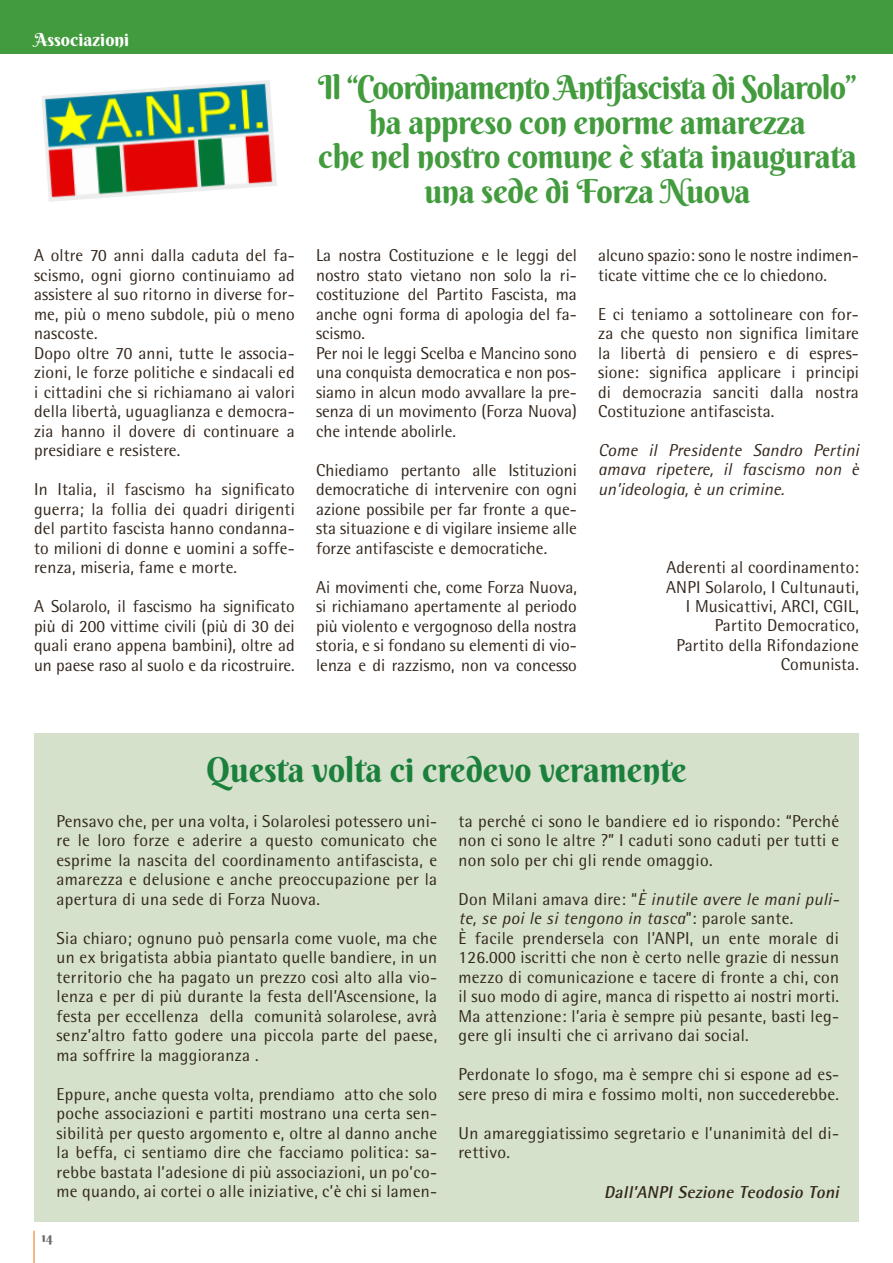
<style>
.page{position:relative;width:893px;height:1263px;background:#fff}
.page>*{position:absolute;margin:0;border:0;box-sizing:border-box;transform-origin:0 0}
.t1{font:34.5px "Berkshire Swash";color:#1c803d}
.t2{font:33px/34.5px "Berkshire Swash";letter-spacing:-.01em;color:#429b3d;text-align:center}
.t3{font:18px "Berkshire Swash";color:#fff}
.t4{font:17.25px/19.5px "Rotis Semi Sans";letter-spacing:.01em;color:#32261c;text-align:justify}
.t5{font:italic 17.25px/19.5px "Rotis Semi Sans";letter-spacing:.01em;color:#32261c;text-align:justify}
.t6{font:italic 700 17.25px "Rotis Semi Sans";color:#32261c}
.t7{font:13.5px "Berkshire Swash";color:#6d6966}
.s1{font-style:italic}
</style>
<div class="page">
<div style="left:0;top:0;width:893px;height:54px;background:#429b3d"></div>
<hr style="left:33px;top:1231px;width:2px;height:32px;background:#ed8028">
<img style="left:42px;top:80px;width:235px;height:122px">
<div style="left:34px;top:733px;width:825px;height:488px;background:#d5e1cb"></div>
<p class="t3" style="left:34px;top:29px;width:97px">Associazioni</p>
<p class="t4" style="left:34px;top:245px;width:262px;text-align:left">A oltre 70 anni dalla caduta del fa&shy;scismo, ogni giorno continuiamo ad assistere al suo ritorno in diverse for&shy;me, più o meno subdole, più o meno nascoste.<br>Dopo oltre 70 anni, tutte le associa&shy;zioni, le forze politiche e sindacali ed i cittadini che si richiamano ai valori della libertà, uguaglianza e democra&shy;zia hanno il dovere di continuare a presidiare e resistere.</p>
<p class="t4" style="left:34px;top:479px;width:262px">In Italia, il fascismo ha significato guerra; la follia dei quadri dirigenti del partito fascista hanno condanna&shy;to milioni di donne e uomini a soffe&shy;renza, miseria, fame e morte.</p>
<p class="t4" style="left:34px;top:596px;width:262px">A Solarolo, il fascismo ha significato più di 200 vittime civili (più di 30 dei quali erano appena bambini), oltre ad un paese raso al suolo e da ricostruire.</p>
<h2 class="t2" style="left:318px;top:70px;width:540px">Il “Coordinamento Antifascista di Solarolo” ha appreso con enorme amarezza<br>che nel nostro comune è stata inaugurata una sede di Forza Nuova</h2>
<p class="t4" style="left:316px;top:245px;width:262px;text-align:left">La nostra Costituzione e le leggi del nostro stato vietano non solo la ri&shy;costituzione del Partito Fascista, ma anche ogni forma di apologia del fa&shy;scismo.<br>Per noi le leggi Scelba e Mancino sono una conquista democratica e non pos&shy;siamo in alcun modo avvallare la pre&shy;senza di un movimento (Forza Nuova) che intende abolirle.</p>
<p class="t4" style="left:316px;top:460px;width:262px">Chiediamo pertanto alle Istituzioni democratiche di intervenire con ogni azione possibile per far fronte a que&shy;sta situazione e di vigilare insieme alle forze antifasciste e democratiche.</p>
<p class="t4" style="left:316px;top:577px;width:262px">Ai movimenti che, come Forza Nuova, si richiamano apertamente al periodo più violento e vergognoso della nostra storia, e si fondano su elementi di vio&shy;lenza e di razzismo, non va concesso</p>
<p class="t4" style="left:598px;top:245px;width:262px">alcuno spazio: sono le nostre indimen&shy;ticate vittime che ce lo chiedono.</p>
<p class="t4" style="left:598px;top:304px;width:262px">E ci teniamo a sottolineare con for&shy;za che questo non significa limitare la libertà di pensiero e di espres&shy;sione: significa applicare i principi di democrazia sanciti dalla nostra Costituzione antifascista.</p>
<p class="t5" style="left:598px;top:440px;width:262px">Come il Presidente Sandro Pertini amava ripetere, il fascismo non è un’ideologia, è un crimine.</p>
<p class="t4" style="left:666px;top:557px;width:194px;text-align:right">Aderenti al coordinamento:<br>ANPI Solarolo, I Cultunauti,<br>I Musicattivi, ARCI, CGIL,<br>Partito Democratico,<br>Partito della Rifondazione<br>Comunista.</p>
<h1 class="t1" style="left:206px;top:748px;width:482px">Questa volta ci credevo veramente</h1>
<p class="t4" style="left:57px;top:811px;width:382px">Pensavo che, per una volta, i Solarolesi potessero uni&shy;re le loro forze e aderire a questo comunicato che esprime la nascita del coordinamento antifascista, e amarezza e delusione e anche preoccupazione per la apertura di una sede di Forza Nuova.</p>
<p class="t4" style="left:57px;top:928px;width:382px">Sia chiaro; ognuno può pensarla come vuole, ma che un ex brigatista abbia piantato quelle bandiere, in un territorio che ha pagato un prezzo così alto alla vio&shy;lenza e per di più durante la festa dell’Ascensione, la festa per eccellenza della comunità solarolese, avrà senz’altro fatto godere una piccola parte del paese, ma soffrire la maggioranza .</p>
<p class="t4" style="left:57px;top:1084px;width:382px">Eppure, anche questa volta, prendiamo atto che solo poche associazioni e partiti mostrano una certa sen&shy;sibilità per questo argomento e, oltre al danno anche la beffa, ci sentiamo dire che facciamo politica: sa&shy;rebbe bastata l’adesione di più associazioni, un po’co&shy;me quando, ai cortei o alle iniziative, c’è chi si lamen-</p>
<p class="t4" style="left:458px;top:811px;width:382px">ta perché ci sono le bandiere ed io rispondo: “Perché non ci sono le altre ?” I caduti sono caduti per tutti e non solo per chi gli rende omaggio.</p>
<p class="t4" style="left:458px;top:889px;width:382px;text-align:left">Don Milani amava dire: “<span class="s1">È inutile avere le mani puli&shy;te, se poi le si tengono in tasca</span>”: parole sante.<br>È facile prendersela con l’ANPI, un ente morale di 126.000 iscritti che non è certo nelle grazie di nessun mezzo di comunicazione e tacere di fronte a chi, con il suo modo di agire, manca di rispetto ai nostri morti.<br>Ma attenzione: l’aria è sempre più pesante, basti leg&shy;gere gli insulti che ci arrivano dai social.</p>
<p class="t4" style="left:458px;top:1064px;width:382px">Perdonate lo sfogo, ma è sempre chi si espone ad es&shy;sere preso di mira e fossimo molti, non succederebbe.</p>
<p class="t4" style="left:458px;top:1123px;width:382px">Un amareggiatissimo segretario e l’unanimità del di&shy;rettivo.</p>
<p class="t6" style="left:604px;top:1181px;width:240px">Dall’ANPI Sezione Teodosio Toni</p>
<p class="t7" style="left:41px;top:1229px;width:13px">14</p>
</div>
